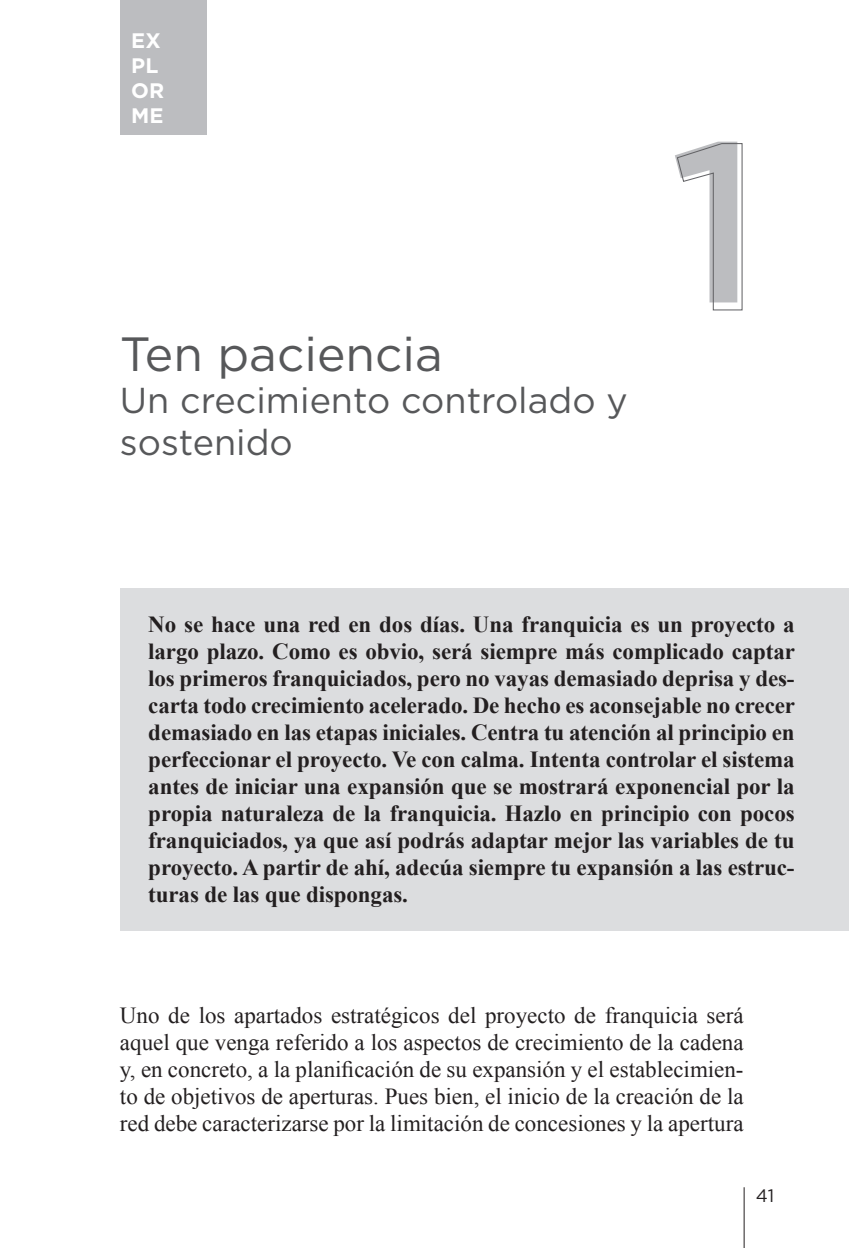
<style>
.page{position:relative;width:849px;height:1248px;background:#fff}
.page>*{position:absolute;margin:0;border:0;box-sizing:border-box;transform-origin:0 0}
.t1{font:500 228px "Gotham";color:#bcbdc0}
.capt-titular-1{font:48px "Gotham";color:#57585a}
.capt-subtit{font:36px/42px "Gotham";color:#57585a}
.par-pr{font:700 23px/27px "Times New Roman";letter-spacing:-.005em;color:#231f20;text-align:justify}
.par{font:23px/27px "Times New Roman";color:#231f20;text-align:justify}
.sigals{font:700 21px/25px "Gotham";color:#fff}
.t2{font:18px "Gotham";color:#231f20}
</style>
<div class="page">
<hr style="left:744px;top:1187px;width:1px;height:61px;background:#231f20">
<div style="left:120px;top:588px;width:729px;height:342px;background:#dcdddf"></div>
<svg style="left:676px;top:143px;width:67px;height:168px"></svg>
<div style="left:120px;top:0;width:86px;height:134px;background:#bcbdc0"></div>
<p class="sigals" style="left:131px;top:28px;width:31px">EX</p>
<p class="sigals" style="left:131px;top:53px;width:35px">PL<br>OR<br>ME</p>
<p class="capt-titular-1" style="left:120px;top:323px;width:324px">Ten paciencia</p>
<p class="capt-subtit" style="left:120px;top:378px;width:509px">Un crecimiento controlado y sostenido</p>
<p class="t1" style="left:669px;top:73px;width:92px">1</p>
<p class="par-pr" style="left:148px;top:610px;width:648px">No se hace una red en dos días. Una franquicia es un proyecto a largo plazo. Como es obvio, será siempre más complicado captar los primeros franquiciados, pero no vayas demasiado deprisa y des&shy;carta todo crecimiento acelerado. De hecho es aconsejable no crecer demasiado en las etapas iniciales. Centra tu atención al principio en perfeccionar el proyecto. Ve con calma. Intenta controlar el sistema antes de iniciar una expansión que se mostrará exponencial por la propia naturaleza de la franquicia. Hazlo en principio con pocos franquiciados, ya que así podrás adaptar mejor las variables de tu proyecto. A partir de ahí, adecúa siempre tu expansión a las estruc&shy;turas de las que dispongas.</p>
<p class="par" style="left:120px;top:1001px;width:625px">Uno de los apartados estratégicos del proyecto de franquicia será aquel que venga referido a los aspectos de crecimiento de la cadena y, en concreto, a la planificación de su expansión y el establecimien&shy;to de objetivos de aperturas. Pues bien, el inicio de la creación de la red debe caracterizarse por la limitación de concesiones y la apertura</p>
<p class="t2" style="left:756px;top:1183px;width:20px">41</p>
</div>
